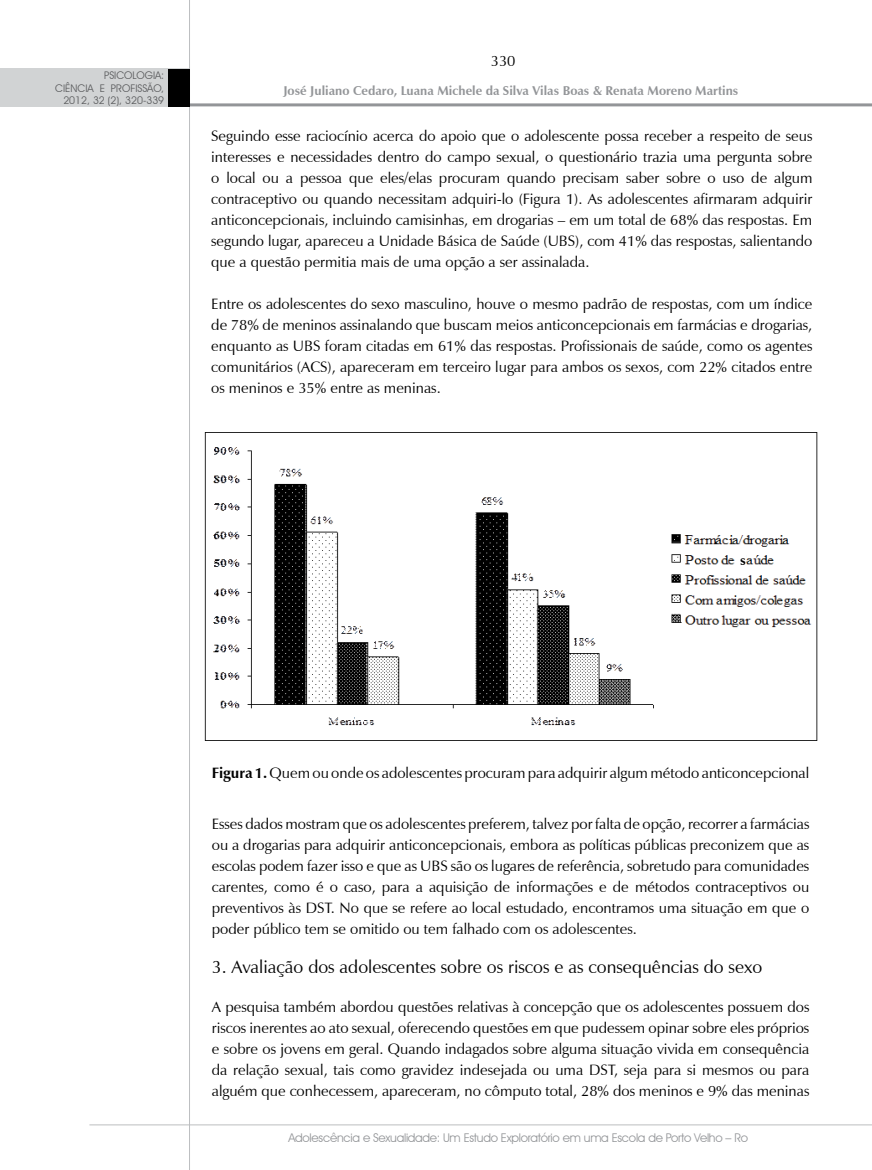
<style>
.page{position:relative;width:872px;height:1170px;background:#fff}
.page>*{position:absolute;margin:0;border:0;box-sizing:border-box;transform-origin:0 0}
.t1{font:18px "Zapf Humanist 601 BT";color:#000}
.t2{font:15px/21px "Zapf Humanist 601 BT";color:#000;text-align:justify}
.t3{font:700 13.5px "Zapf Humanist 601 BT";color:#000}
.t4{font:700 12.75px "Zapf Humanist 601 BT";color:#939598}
.t5{font:12px "Avant Garde IT Cby BT";letter-spacing:-.02em;color:#939598}
.t6{font:10.5px/12.6px "Avant Garde IT Cby BT";color:#58595b;text-align:right}
.s1{font-weight:700}
</style>
<div class="page">
<hr style="left:189px;top:0;width:1px;height:1169px;background:#bcbec0">
<hr style="left:56px;top:103px;width:816px;height:3px;background:#939598">
<div style="left:0;top:68px;width:189px;height:39px;background:#d1d3d4"></div>
<div style="left:168px;top:69px;width:21px;height:37px;background:#000"></div>
<hr style="left:89px;top:1124px;width:783px;height:1px;background:#bcbec0">
<img style="left:204px;top:432px;width:614px;height:309px">
<div style="left:738px;top:552px;width:7px;height:13px;background:#fff"></div>
<p class="t6" style="left:55px;top:69px;width:110px">PSICOLOGIA:<br>CIÊNCIA E PROFISSÃO,<br>2012, 32 (2), 320-339</p>
<p class="t2" style="left:491px;top:51px;width:26px">330</p>
<p class="t4" style="left:283px;top:82px;width:456px">José Juliano Cedaro, Luana Michele da Silva Vilas Boas &amp; Renata Moreno Martins</p>
<p class="t2" style="left:211px;top:125px;width:602px">Seguindo esse raciocínio acerca do apoio que o adolescente possa receber a respeito de seus interesses e necessidades dentro do campo sexual, o questionário trazia uma pergunta sobre o local ou a pessoa que eles/elas procuram quando precisam saber sobre o uso de algum contraceptivo ou quando necessitam adquiri-lo (Figura 1). As adolescentes afirmaram adquirir anticoncepcionais, incluindo camisinhas, em drogarias – em um total de 68% das respostas. Em segundo lugar, apareceu a Unidade Básica de Saúde (UBS), com 41% das respostas, salientando que a questão permitia mais de uma opção a ser assinalada.</p>
<p class="t2" style="left:211px;top:293px;width:602px">Entre os adolescentes do sexo masculino, houve o mesmo padrão de respostas, com um índice de 78% de meninos assinalando que buscam meios anticoncepcionais em farmácias e drogarias, enquanto as UBS foram citadas em 61% das respostas. Profissionais de saúde, como os agentes comunitários (ACS), apareceram em terceiro lugar para ambos os sexos, com 22% citados entre os meninos e 35% entre as meninas.</p>
<p class="t3" style="left:740px;top:552px;width:7px">s</p>
<p class="t2" style="left:212px;top:762px;width:599px"><span class="s1">Figura 1.</span> Quem ou onde os adolescentes procuram para adquirir algum método anticoncepcional</p>
<p class="t2" style="left:212px;top:813px;width:599px">Esses dados mostram que os adolescentes preferem, talvez por falta de opção, recorrer a farmácias ou a drogarias para adquirir anticoncepcionais, embora as políticas públicas preconizem que as escolas podem fazer isso e que as UBS são os lugares de referência, sobretudo para comunidades carentes, como é o caso, para a aquisição de informações e de métodos contraceptivos ou preventivos às DST. No que se refere ao local estudado, encontramos uma situação em que o poder público tem se omitido ou tem falhado com os adolescentes.</p>
<p class="t1" style="left:212px;top:955px;width:552px">3. Avaliação dos adolescentes sobre os riscos e as consequências do sexo</p>
<p class="t2" style="left:212px;top:996px;width:599px">A pesquisa também abordou questões relativas à concepção que os adolescentes possuem dos riscos inerentes ao ato sexual, oferecendo questões em que pudessem opinar sobre eles próprios e sobre os jovens em geral. Quando indagados sobre alguma situação vivida em consequência da relação sexual, tais como gravidez indesejada ou uma DST, seja para si mesmos ou para alguém que conhecessem, apareceram, no cômputo total, 28% dos meninos e 9% das meninas</p>
<p class="t5" style="left:288px;top:1130px;width:461px">Adolescência e Sexualidade: Um Estudo Exploratório em uma Escola de Porto Velho – Ro</p>
</div>
